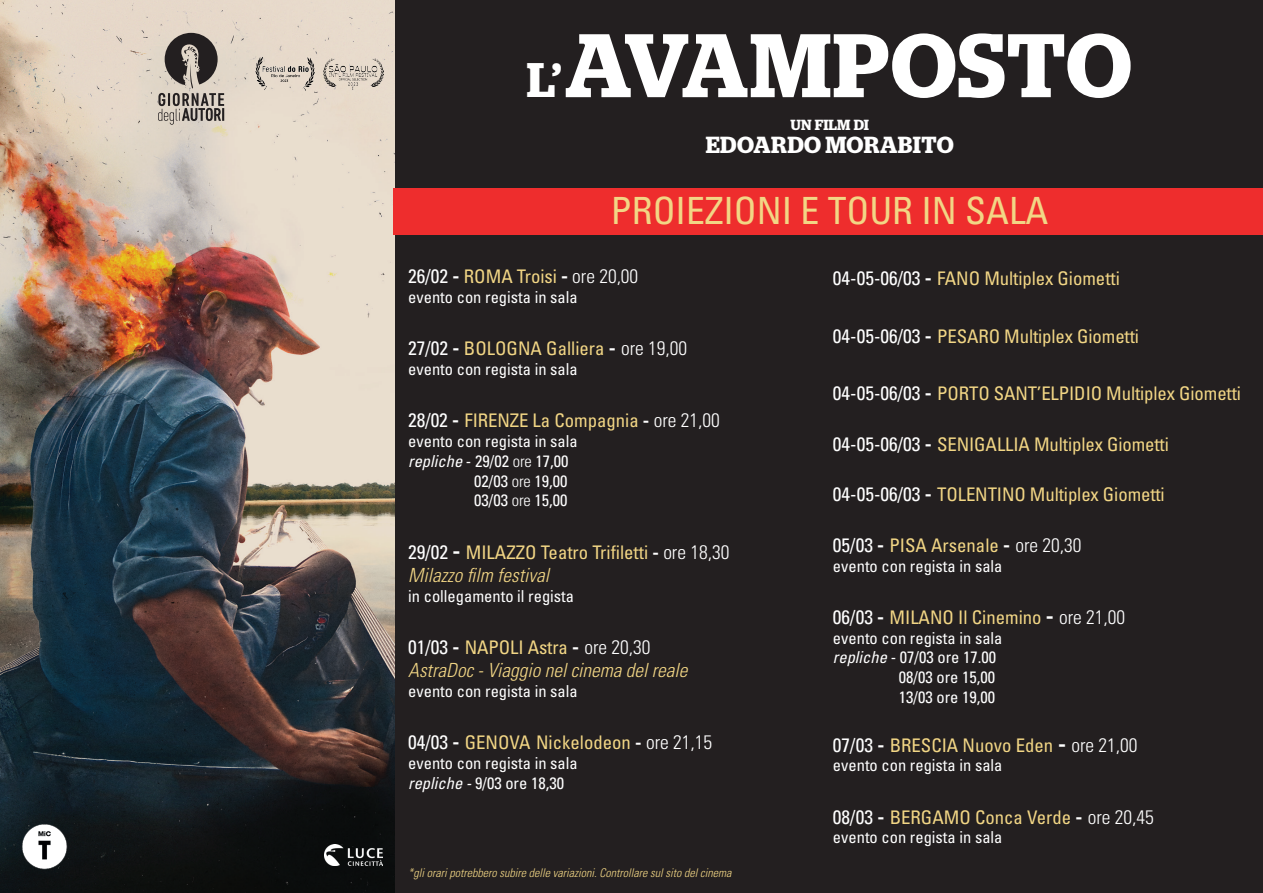
<style>
.page{position:relative;width:1263px;height:893px;background:#231f20}
.page>*{position:absolute;margin:0;border:0;box-sizing:border-box;transform-origin:0 0}
.t1{font:600 89.85px "Stag";letter-spacing:.01em;color:#fff}
.t2{font:600 48.45px "Stag";color:#fff}
.t3{font:condensed 37.5px "Univers LT Std";color:#f2d685}
.t4{font:600 23.25px "Stag";letter-spacing:.02em;color:#fff}
.t5{font:italic 300 condensed 19.5px "Univers LT Std";color:#f2d685}
.t6{font:condensed 18.75px "Univers LT Std";letter-spacing:-.005em;color:#f2d685}
.t7{font:condensed 16.5px/19.8px "Univers LT Std";color:#fff}
.t8{font:600 14.7px "Stag";color:#fff}
.t9{font:italic 300 condensed 12px "Univers LT Std";color:#f2d685}
.s1{font-size:19.5px;color:#fff}
.s2{font-weight:700;font-size:21px;color:#fff}
.s3{font-weight:300;font-size:19.5px;color:#fff}
.s4{font-weight:700;font-size:19.5px;color:#fff}
.s5{font-style:italic}
.s6{font-weight:300}
.s7{font-weight:700;font-size:24px;color:#fff}
</style>
<div class="page">
<img style="left:0;top:0;width:394px;height:893px">
<svg style="left:158px;top:33px;width:66px;height:92px"></svg>
<img style="left:253px;top:55px;width:62px;height:37px">
<img style="left:324px;top:59px;width:60px;height:27px">
<img style="left:21px;top:823px;width:47px;height:48px">
<img style="left:324px;top:844px;width:59px;height:22px">
<div style="left:393px;top:188px;width:870px;height:47px;background:#ee2d2d"></div>
<h1 class="t1" style="left:552px;top:13px;width:581px"><sup>,</sup>AVAMPOSTO</h1>
<p class="t8" style="left:790px;top:116px;width:80px">UN FILM DI</p>
<p class="t4" style="left:706px;top:131px;width:249px">EDOARDO MORABITO</p>
<h2 class="t2" style="left:527px;top:52px;width:30px">L</h2>
<h3 class="t3" style="left:611px;top:187px;width:439px">PROIEZIONI E TOUR IN SALA</h3>
<p class="t6" style="left:408px;top:265px;width:232px"><span class="s1">26/02</span> <span class="s2">-</span> ROMA Troisi <span class="s2">-</span> <span class="s3">ore 20,00</span></p>
<p class="t7" style="left:408px;top:287px;width:171px">evento con regista in sala</p>
<p class="t6" style="left:408px;top:337px;width:280px"><span class="s1">27/02</span> <span class="s2">-</span> BOLOGNA Galliera <span class="s2">-</span> <span class="s3">ore 19,00</span></p>
<p class="t7" style="left:408px;top:359px;width:171px">evento con regista in sala</p>
<p class="t6" style="left:408px;top:409px;width:313px"><span class="s1">28/02</span> <span class="s2">-</span> FIRENZE La Compagnia <span class="s4">-</span> <span class="s3">ore 21,00</span></p>
<p class="t7" style="left:408px;top:431px;width:171px">evento con regista in sala</p>
<p class="t7" style="left:408px;top:451px;width:162px"><span class="s5">repliche</span> - 29/02 <span class="s6">ore</span> 17,00</p>
<p class="t7" style="left:474px;top:470px;width:95px">02/03 <span class="s6">ore</span> 19,00</p>
<p class="t7" style="left:474px;top:490px;width:95px">03/03 <span class="s6">ore</span> 15,00</p>
<p class="t6" style="left:408px;top:540px;width:323px"><span class="s1">29/02</span> <span class="s7">-</span> MILAZZO Teatro Trifiletti <span class="s4">-</span> <span class="s3">ore 18,30</span></p>
<p class="t5" style="left:408px;top:563px;width:142px">Milazzo film festival</p>
<p class="t7" style="left:408px;top:586px;width:167px">in collegamento il regista</p>
<p class="t6" style="left:408px;top:635px;width:244px"><span class="s1">01/03</span> <span class="s2">-</span> NAPOLI Astra <span class="s2">-</span> <span class="s3">ore 20,30</span></p>
<p class="t5" style="left:408px;top:659px;width:281px">AstraDoc - Viaggio nel cinema del reale</p>
<p class="t7" style="left:408px;top:681px;width:171px">evento con regista in sala</p>
<p class="t6" style="left:408px;top:731px;width:305px"><span class="s1">04/03</span> <span class="s2">-</span> GENOVA Nickelodeon <span class="s4">-</span> <span class="s3">ore 21,15</span></p>
<p class="t7" style="left:408px;top:753px;width:171px">evento con regista in sala <span class="s5">repliche -</span> 9/03 ore 18,30</p>
<p class="t9" style="left:408px;top:866px;width:325px">*gli orari potrebbero subire delle variazioni. Controllare sul sito del cinema</p>
<p class="t6" style="left:833px;top:267px;width:288px"><span class="s1">04-05-06/03</span> <span class="s2">-</span> FANO Multiplex Giometti</p>
<p class="t6" style="left:833px;top:324px;width:308px"><span class="s1">04-05-06/03</span> <span class="s2">-</span> PESARO Multiplex Giometti</p>
<p class="t6" style="left:833px;top:382px;width:410px"><span class="s1">04-05-06/03</span> <span class="s2">-</span> PORTO SANT’ELPIDIO Multiplex Giometti</p>
<p class="t6" style="left:833px;top:432px;width:337px"><span class="s1">04-05-06/03</span> <span class="s2">-</span> SENIGALLIA Multiplex Giometti</p>
<p class="t6" style="left:833px;top:483px;width:333px"><span class="s1">04-05-06/03</span> <span class="s2">-</span> TOLENTINO Multiplex Giometti</p>
<p class="t6" style="left:833px;top:533px;width:250px"><span class="s1">05/03</span> <span class="s2">-</span> PISA Arsenale <span class="s2">-</span> <span class="s3">ore 20,30</span></p>
<p class="t7" style="left:833px;top:555px;width:171px">evento con regista in sala</p>
<p class="t6" style="left:833px;top:605px;width:294px"><span class="s1">06/03</span> <span class="s2">-</span> MILANO Il Cinemino <span class="s7">-</span> <span class="s3">ore 21,00</span></p>
<p class="t7" style="left:833px;top:627px;width:171px">evento con regista in sala</p>
<p class="t7" style="left:833px;top:647px;width:165px"><span class="s5">repliche</span> - 07/03 ore 17.00</p>
<p class="t7" style="left:899px;top:667px;width:98px">08/03 ore 15,00</p>
<p class="t7" style="left:899px;top:687px;width:98px">13/03 ore 19,00</p>
<p class="t6" style="left:833px;top:733px;width:306px"><span class="s1">07/03</span> <span class="s2">-</span> BRESCIA Nuovo Eden <span class="s7">-</span> <span class="s3">ore 21,00</span></p>
<p class="t7" style="left:833px;top:755px;width:171px">evento con regista in sala</p>
<p class="t6" style="left:833px;top:805px;width:322px"><span class="s1">08/03</span> <span class="s2">-</span> BERGAMO Conca Verde <span class="s2">-</span> <span class="s3">ore 20,45</span></p>
<p class="t7" style="left:833px;top:827px;width:171px">evento con regista in sala</p>
</div>
